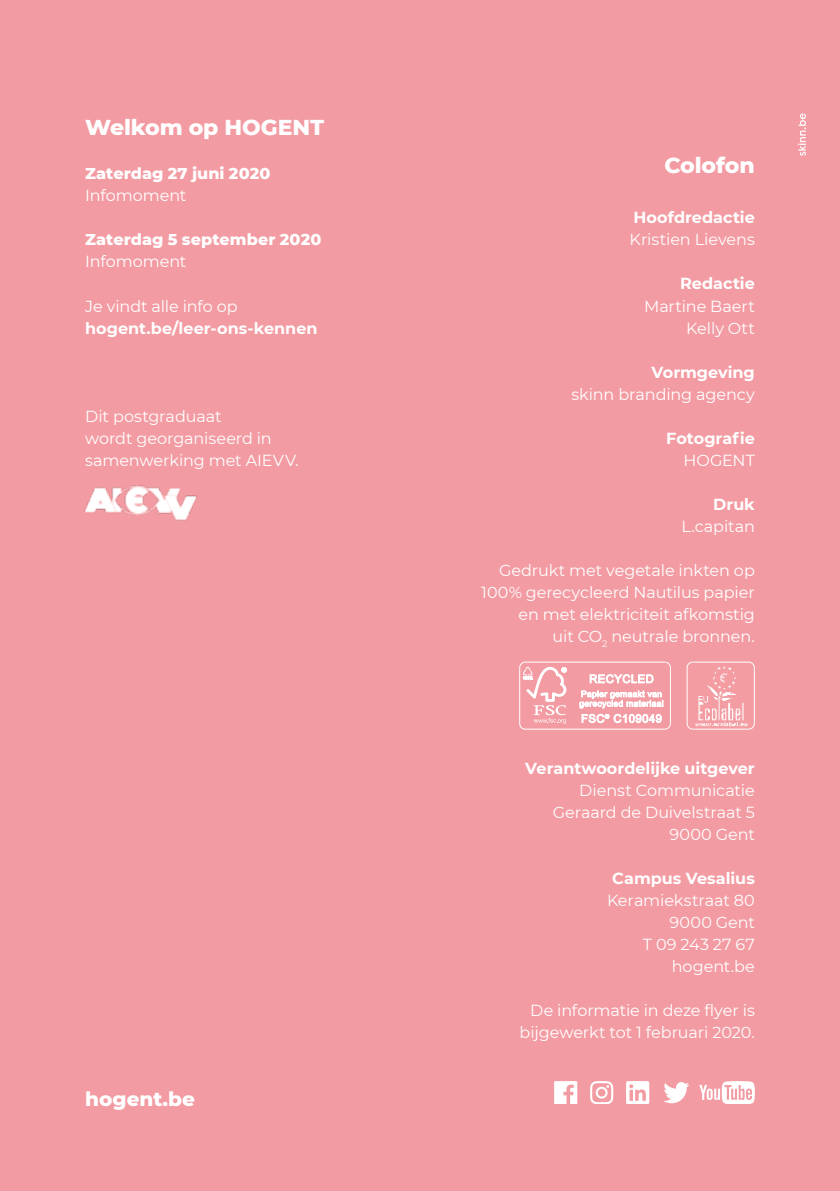
<style>
.page{position:relative;width:840px;height:1191px;background:#fff}
.page>*{position:absolute;margin:0;border:0;box-sizing:border-box;transform-origin:0 0}
.t1{font:800 22px "Montserrat";letter-spacing:-.005em;color:#fff}
.t2{font:800 20px "Montserrat";color:#fff}
.t3{font:16px/22px "Montserrat";letter-spacing:-.005em;color:#fff;text-align:right}
.t4{font:700 16px "Montserrat";color:#fff}
.t5{font:800 16px "Montserrat";letter-spacing:.005em;color:#fff}
</style>
<div class="page">
<div style="left:0;top:0;width:839px;height:1191px;background:#f39ba2"></div>
<svg style="left:798px;top:113px;width:7px;height:43px"></svg>
<svg style="left:522px;top:667px;width:44px;height:57px"></svg>
<svg style="left:589px;top:674px;width:64px;height:9px"></svg>
<svg style="left:579px;top:690px;width:84px;height:18px"></svg>
<svg style="left:581px;top:714px;width:80px;height:9px"></svg>
<div style="left:519px;top:661px;width:151px;height:68px;border:1px solid #fff;border-radius:6px"></div>
<img style="left:688px;top:662px;width:66px;height:67px">
<div style="left:686px;top:661px;width:68px;height:68px;border:1px solid #fff;border-radius:6px"></div>
<svg style="left:554px;top:1081px;width:23px;height:22px"></svg>
<svg style="left:590px;top:1081px;width:23px;height:22px"></svg>
<svg style="left:626px;top:1081px;width:23px;height:22px"></svg>
<svg style="left:664px;top:1082px;width:25px;height:21px"></svg>
<svg style="left:699px;top:1081px;width:55px;height:22px"></svg>
<img style="left:84px;top:485px;width:113px;height:36px">
<h1 class="t1" style="left:85px;top:111px;width:240px">Welkom op HOGENT</h1>
<p class="t5" style="left:85px;top:161px;width:187px">Zaterdag 27 juni 2020</p>
<p class="t3" style="left:85px;top:183px;width:103px">Infomoment</p>
<p class="t5" style="left:85px;top:227px;width:238px">Zaterdag 5 september 2020</p>
<p class="t3" style="left:85px;top:249px;width:103px">Infomoment</p>
<p class="t3" style="left:85px;top:294px;width:154px">Je vindt alle info op</p>
<p class="t4" style="left:85px;top:316px;width:234px">hogent.be/leer-ons-kennen</p>
<p class="t3" style="left:85px;top:404px;width:215px;text-align:left">Dit postgraduaat<br>wordt georganiseerd in samenwerking met AIEVV.</p>
<p class="t2" style="left:85px;top:1084px;width:111px">hogent.be</p>
<h1 class="t1" style="left:664px;top:149px;width:92px">Colofon</h1>
<p class="t4" style="left:633px;top:206px;width:123px">Hoofdredactie</p>
<p class="t3" style="left:629px;top:228px;width:127px">Kristien Lievens</p>
<p class="t4" style="left:679px;top:272px;width:76px">Redactie</p>
<p class="t3" style="left:643px;top:294px;width:112px">Martine Baert<br>Kelly Ott</p>
<p class="t4" style="left:651px;top:360px;width:105px">Vormgeving</p>
<p class="t3" style="left:571px;top:382px;width:185px">skinn branding agency</p>
<p class="t4" style="left:666px;top:426px;width:90px">Fotografie</p>
<p class="t3" style="left:683px;top:448px;width:73px">HOGENT</p>
<p class="t4" style="left:712px;top:492px;width:43px">Druk</p>
<p class="t3" style="left:681px;top:514px;width:75px">L.capitan</p>
<p class="t3" style="left:481px;top:558px;width:275px">Gedrukt met vegetale inkten op<br>100% gerecycleerd Nautilus papier en met elektriciteit afkomstig<br>uit CO<sub>2</sub> neutrale bronnen.</p>
<p class="t4" style="left:525px;top:756px;width:231px">Verantwoordelijke uitgever</p>
<p class="t3" style="left:552px;top:778px;width:203px">Dienst Communicatie<br>Geraard de Duivelstraat 5<br>9000 Gent</p>
<p class="t4" style="left:612px;top:866px;width:144px">Campus Vesalius</p>
<p class="t3" style="left:606px;top:888px;width:149px">Keramiekstraat 80<br>9000 Gent<br>T 09 243 27 67 hogent.be</p>
<p class="t3" style="left:519px;top:998px;width:237px">De informatie in deze flyer is bijgewerkt tot 1 februari 2020.</p>
</div>
